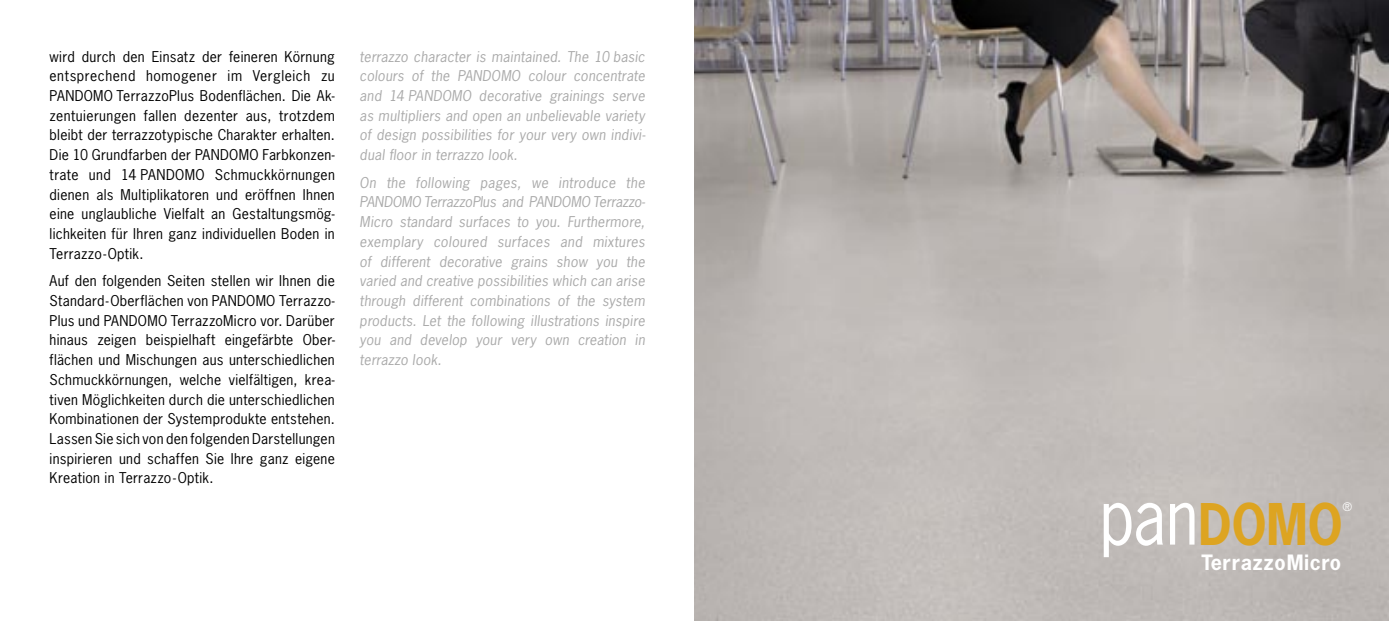
<style>
.page{position:relative;width:1389px;height:621px;background:#fff}
.page>*{position:absolute;margin:0;border:0;box-sizing:border-box;transform-origin:0 0}
.t1{font:700 53.9px "News Gothic";color:#dda421;scale:.9 1}
.body_deutsch{font:700 19.78px "News Gothic";letter-spacing:.03em;color:#fff}
.body_deutsch-2{font:14px/19.6px "News Gothic";letter-spacing:.02em;color:#000;text-align:justify}
.body_englisch{font:italic 14px/19.6px "News Gothic";letter-spacing:.02em;color:#aaa;text-align:justify}
.t2{font:11.03px "News Gothic";color:#fff}
.s1{font-weight:400;font-size:73.5px;color:#fff}
</style>
<div class="page">
<img style="left:694px;top:0;width:695px;height:620px">
<p class="body_deutsch-2" style="left:50px;top:46px;width:287px">wird durch den Einsatz der feineren Körnung entsprechend homogener im Vergleich zu PANDOMO TerrazzoPlus Bodenflächen. Die Ak&shy;zentuierungen fallen dezenter aus, trotzdem bleibt der terrazzotypische Charakter erhalten.<br>Die 10 Grundfarben der PANDOMO Farbkonzen&shy;trate und 14 PANDOMO Schmuckkörnungen dienen als Multiplikatoren und eröffnen Ihnen eine unglaubliche Vielfalt an Gestaltungsmög&shy;lichkeiten für Ihren ganz individuellen Boden in Terrazzo-Optik.</p>
<p class="body_deutsch-2" style="left:50px;top:271px;width:287px">Auf den folgenden Seiten stellen wir Ihnen die Standard-Oberflächen von PANDOMO Terrazzo-Plus und PANDOMO TerrazzoMicro vor. Darüber hinaus zeigen beispielhaft eingefärbte Ober&shy;flächen und Mischungen aus unterschiedlichen Schmuckkörnungen, welche vielfältigen, krea&shy;tiven Möglichkeiten durch die unterschiedlichen Kombinationen der Systemprodukte entstehen.<br>Lassen Sie sich von den folgenden Darstellungen inspirieren und schaffen Sie Ihre ganz eigene Kreation in Terrazzo-Optik.</p>
<p class="body_englisch" style="left:360px;top:46px;width:287px">terrazzo character is maintained. The 10 basic colours of the PANDOMO colour concentrate and 14 PANDOMO decorative grainings serve as multipliers and open an unbelievable variety of design possibilities for your very own indivi&shy;dual floor in terrazzo look.</p>
<p class="body_englisch" style="left:360px;top:172px;width:287px">On the following pages, we introduce the PANDOMO TerrazzoPlus and PANDOMO Terrazzo-Micro standard surfaces to you. Furthermore, exemplary coloured surfaces and mixtures of different decorative grains show you the varied and creative possibilities which can arise through different combinations of the system products. Let the following illustrations inspire you and develop your very own creation in terrazzo look.</p>
<p class="t1" style="left:1100px;top:488px;width:272px"><span class="s1">pan</span>DOMO</p>
<p class="t2" style="left:1343px;top:499px;width:11px">®</p>
<p class="body_deutsch" style="left:1202px;top:548px;width:141px">TerrazzoMicro</p>
</div>
